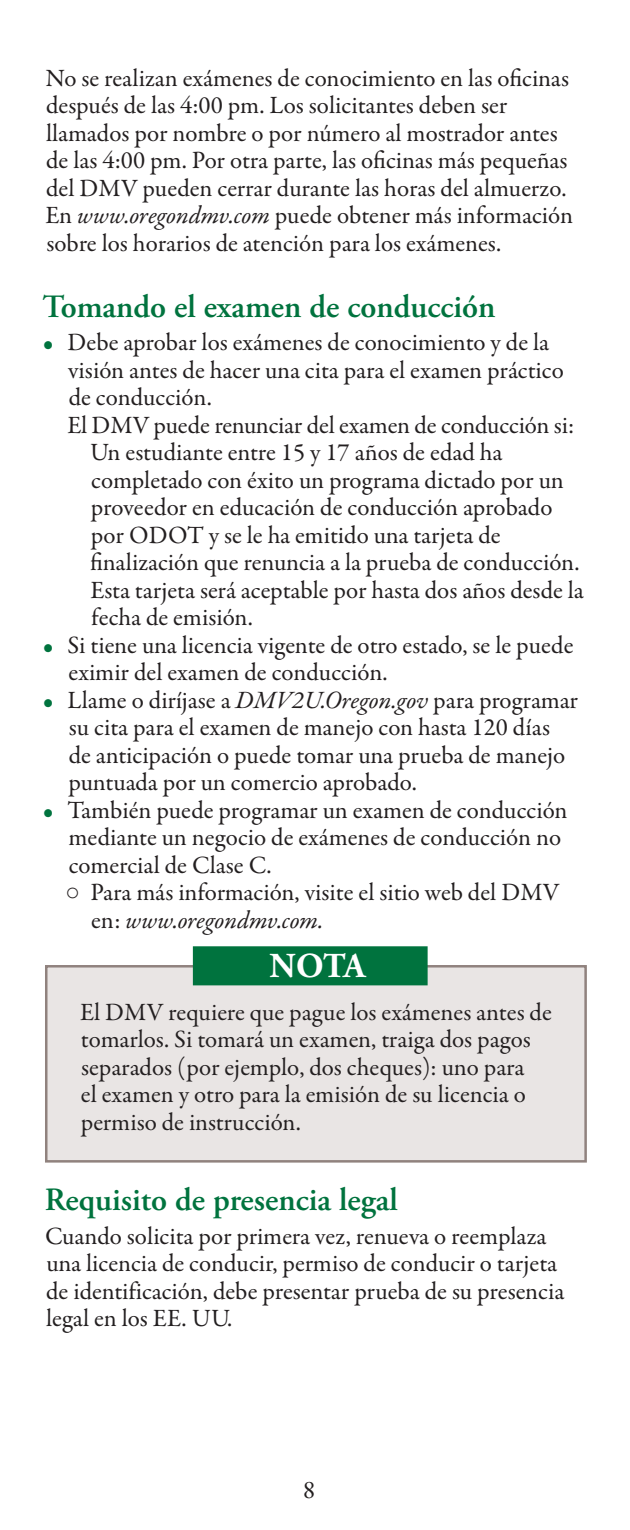
<style>
.page{position:relative;width:630px;height:1530px;background:#fff}
.page>*{position:absolute;margin:0;border:0;box-sizing:border-box;transform-origin:0 0}
.Note_text{font:700 35px "Adobe Garamond Pro";color:#fff}
.heading_-_sub_2-US{font:600 32.5px "Adobe Garamond Pro";color:#00733e}
.Bulleted{font:25px/27.5px "Garamond Premr Pro";color:#231f20}
.body_text_space_ab{font:25px/27.5px "Garamond Premr Pro";color:#231f20}
.bulleted-secondary{font:25px/27.5px "Garamond Premr Pro";color:#231f20}
.body_text{font:25px/27.5px "Garamond Premr Pro";color:#231f20}
.body_text_spce_bel{font:25px/27.5px "Garamond Premr Pro";color:#231f20}
.s1{font-style:italic}
.s2{color:#00733e}
.s3{font-family:"Times New Roman";font-weight:700}
</style>
<div class="page">
<div style="left:45px;top:965px;width:542px;height:198px;background:#e9e5e4;border:2px solid #90827e"></div>
<div style="left:193px;top:946px;width:235px;height:39px;background:#00733e;border:2px solid #00733e"></div>
<p class="body_text_space_ab" style="left:45px;top:65px;width:529px">No se realizan exámenes de conocimiento en las oficinas después de las 4:00 pm. Los solicitantes deben ser llamados por nombre o por número al mostrador antes de las 4:00 pm. Por otra parte, las oficinas más pequeñas del DMV pueden cerrar durante las horas del almuerzo.<br>En <span class="s1">www.oregondmv.com</span> puede obtener más información sobre los horarios de atención para los exámenes.</p>
<p class="heading_-_sub_2-US" style="left:42px;top:288px;width:454px">Tomando el examen de conducción</p>
<p class="Bulleted" style="left:68px;top:329px;width:497px;text-indent:-25px"><span class="s2">•</span> Debe aprobar los exámenes de conocimiento y de la visión antes de hacer una cita para el examen práctico de conducción.</p>
<p class="Bulleted" style="left:68px;top:412px;width:508px">El DMV puede renunciar del examen de conducción si:</p>
<p class="bulleted-secondary" style="left:90px;top:439px;width:495px">Un estudiante entre 15 y 17 años de edad ha completado con éxito un programa dictado por un proveedor en educación de conducción aprobado por ODOT y se le ha emitido una tarjeta de finalización que renuncia a la prueba de conducción.<br>Esta tarjeta será aceptable por hasta dos años desde la fecha de emisión.</p>
<p class="Bulleted" style="left:69px;top:632px;width:506px;text-indent:-26px"><span class="s2">•</span> Si tiene una licencia vigente de otro estado, se le puede eximir del examen de conducción.</p>
<p class="Bulleted" style="left:68px;top:687px;width:511px;text-indent:-26px"><span class="s2">•</span> Llame o diríjase a <span class="s1">DMV2U.Oregon.gov</span> para programar su cita para el examen de manejo con hasta 120 días<br>de anticipación o puede tomar una prueba de manejo puntuada por un comercio aprobado.</p>
<p class="Bulleted" style="left:69px;top:797px;width:501px;text-indent:-26px"><span class="s2">•</span> También puede programar un examen de conducción mediante un negocio de exámenes de conducción no comercial de Clase C.</p>
<p class="body_text_space_ab" style="left:91px;top:879px;width:470px;text-indent:-26px"><span class="s3">○</span> Para más información, visite el sitio web del DMV en: <span class="s1">www.oregondmv.com.</span></p>
<p class="Note_text" style="left:269px;top:945px;width:97px">NOTA</p>
<p class="body_text" style="left:80px;top:999px;width:473px">El DMV requiere que pague los exámenes antes de tomarlos. Si tomará un examen, traiga dos pagos separados (por ejemplo, dos cheques): uno para<br>el examen y otro para la emisión de su licencia o permiso de instrucción.</p>
<p class="heading_-_sub_2-US" style="left:45px;top:1181px;width:355px">Requisito de presencia legal</p>
<p class="body_text_spce_bel" style="left:45px;top:1223px;width:521px">Cuando solicita por primera vez, renueva o reemplaza una licencia de conducir, permiso de conducir o tarjeta de identificación, debe presentar prueba de su presencia legal en los EE. UU.</p>
<p class="body_text_space_ab" style="left:303px;top:1477px;width:14px">8</p>
</div>
